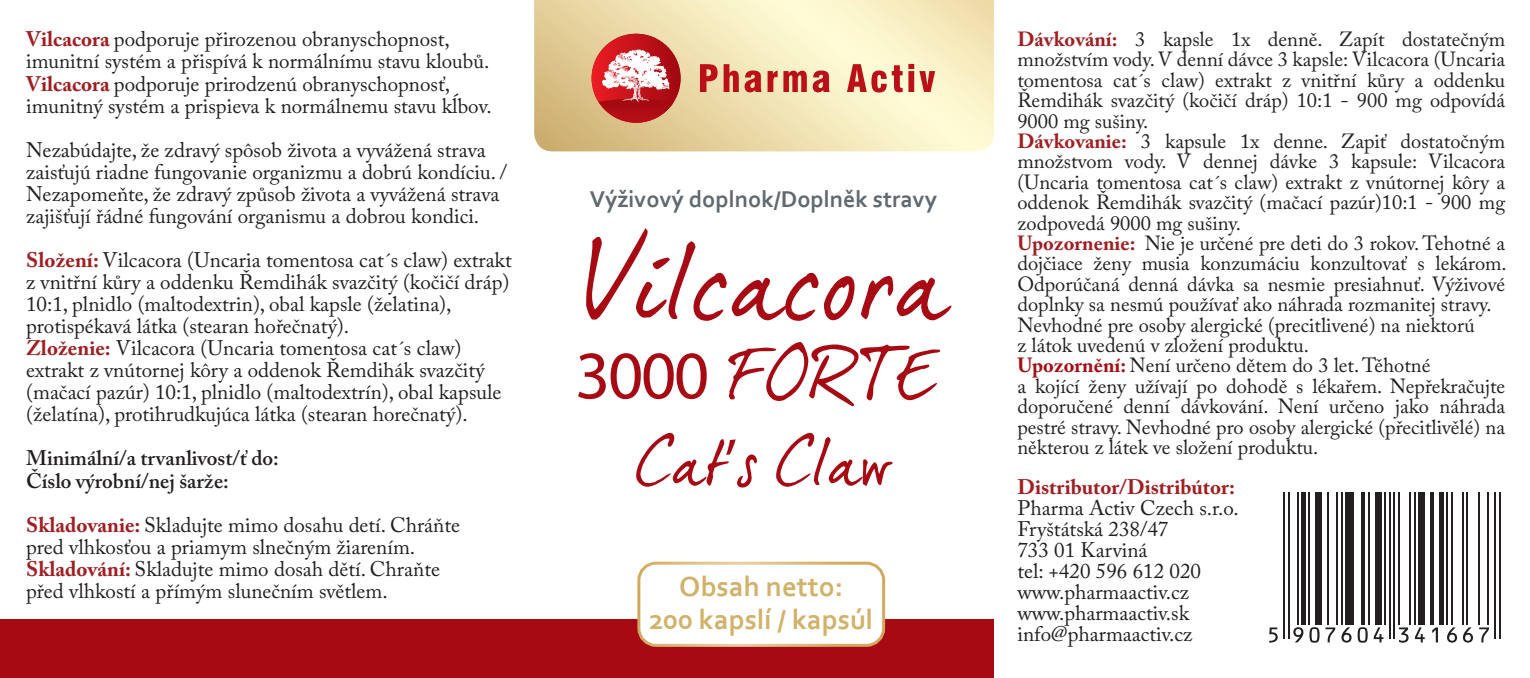
<style>
.page{position:relative;width:1530px;height:678px;background:#fff}
.page>*{position:absolute;margin:0;border:0;box-sizing:border-box;transform-origin:0 0}
.t1{font:700 29.1px/32.7px "Corbel";color:#d2b26a;text-align:center}
.t2{font:700 24px "Corbel";color:#5f696f}
.t3{font:21px/22.2px "Adobe Caslon Pro";color:#231f20}
.t4{font:600 21px/21.9px "Adobe Caslon Pro";color:#231f20}
.t5{font:700 21px "Adobe Caslon Pro";color:#a11e21}
.t6{font:20.4px/20.4px "Adobe Caslon Pro";color:#231f20}
.s1{font-weight:700;color:#a11e21}
.s2{font-weight:700;color:#a70a12}
</style>
<div class="page">
<svg style="left:534px;top:0;width:460px;height:151px;background:#f0e2b4"></svg>
<div style="left:0;top:620px;width:993px;height:58px;background:#a70a12"></div>
<div style="left:639px;top:563px;width:244px;height:82px;background:#fff;border-radius:17px"></div>
<div style="left:637px;top:561px;width:248px;height:86px;border:3px solid #fff;border-radius:17px"></div>
<svg style="left:636px;top:433px;width:121px;height:54px"></svg>
<svg style="left:776px;top:433px;width:116px;height:54px"></svg>
<svg style="left:586px;top:228px;width:232px;height:93px"></svg>
<svg style="left:824px;top:276px;width:30px;height:44px"></svg>
<svg style="left:861px;top:276px;width:90px;height:44px"></svg>
<svg style="left:578px;top:353px;width:129px;height:46px"></svg>
<svg style="left:728px;top:342px;width:212px;height:64px"></svg>
<svg style="left:700px;top:64px;width:235px;height:29px;background:#df9580"></svg>
<svg style="left:591px;top:34px;width:89px;height:89px"></svg>
<svg style="left:599px;top:49px;width:74px;height:73px"></svg>
<hr style="left:1283px;top:492px;width:2px;height:146px;background:#231f20">
<hr style="left:1287px;top:492px;width:2px;height:146px;background:#231f20">
<hr style="left:1297px;top:492px;width:1px;height:133px;background:#231f20">
<hr style="left:1301px;top:492px;width:4px;height:133px;background:#231f20">
<hr style="left:1308px;top:492px;width:2px;height:133px;background:#231f20">
<div style="left:1315px;top:492px;width:6px;height:133px;background:#231f20"></div>
<hr style="left:1327px;top:492px;width:1px;height:133px;background:#231f20">
<hr style="left:1336px;top:492px;width:1px;height:133px;background:#231f20">
<hr style="left:1340px;top:492px;width:2px;height:133px;background:#231f20">
<div style="left:1345px;top:492px;width:8px;height:133px;background:#231f20"></div>
<hr style="left:1361px;top:492px;width:4px;height:133px;background:#231f20">
<hr style="left:1368px;top:492px;width:1px;height:133px;background:#231f20">
<div style="left:1375px;top:492px;width:6px;height:133px;background:#231f20"></div>
<hr style="left:1384px;top:492px;width:1px;height:133px;background:#231f20">
<hr style="left:1388px;top:492px;width:2px;height:146px;background:#231f20">
<hr style="left:1393px;top:492px;width:2px;height:146px;background:#231f20">
<hr style="left:1397px;top:492px;width:2px;height:133px;background:#231f20">
<hr style="left:1409px;top:492px;width:2px;height:133px;background:#231f20">
<hr style="left:1414px;top:492px;width:1px;height:133px;background:#231f20">
<div style="left:1418px;top:492px;width:7px;height:133px;background:#231f20"></div>
<hr style="left:1430px;top:492px;width:4px;height:133px;background:#231f20">
<hr style="left:1439px;top:492px;width:4px;height:133px;background:#231f20">
<hr style="left:1446px;top:492px;width:1px;height:133px;background:#231f20">
<hr style="left:1450px;top:492px;width:2px;height:133px;background:#231f20">
<hr style="left:1462px;top:492px;width:1px;height:133px;background:#231f20">
<hr style="left:1466px;top:492px;width:2px;height:133px;background:#231f20">
<hr style="left:1478px;top:492px;width:2px;height:133px;background:#231f20">
<hr style="left:1487px;top:492px;width:2px;height:133px;background:#231f20">
<hr style="left:1494px;top:492px;width:1px;height:146px;background:#231f20">
<hr style="left:1498px;top:492px;width:2px;height:146px;background:#231f20">
<svg style="left:1269px;top:627px;width:8px;height:15px"></svg>
<svg style="left:1293px;top:627px;width:10px;height:15px"></svg>
<svg style="left:1309px;top:627px;width:10px;height:15px"></svg>
<svg style="left:1325px;top:627px;width:10px;height:15px"></svg>
<svg style="left:1341px;top:627px;width:10px;height:15px"></svg>
<svg style="left:1357px;top:627px;width:10px;height:15px"></svg>
<svg style="left:1373px;top:627px;width:10px;height:15px"></svg>
<svg style="left:1399px;top:627px;width:9px;height:15px"></svg>
<svg style="left:1415px;top:627px;width:9px;height:15px"></svg>
<svg style="left:1432px;top:627px;width:6px;height:15px"></svg>
<svg style="left:1447px;top:627px;width:10px;height:15px"></svg>
<svg style="left:1463px;top:627px;width:10px;height:15px"></svg>
<svg style="left:1479px;top:627px;width:10px;height:15px"></svg>
<p class="t3" style="left:26px;top:28px;width:467px"><span class="s1">Vilcacora</span> podporuje přirozenou obranyschopnost, imunitní systém a přispívá k normálnímu stavu kloubů.<br><span class="s1">Vilcacora</span> podporuje prirodzenú obranyschopnosť, imunitný systém a prispieva k normálnemu stavu kĺbov.</p>
<p class="t3" style="left:26px;top:138px;width:483px">Nezabúdajte, že zdravý spôsob života a vyvážená strava zaisťujú riadne fungovanie organizmu a dobrú kondíciu. / Nezapomeňte, že zdravý způsob života a vyvážená strava zajišťují řádné fungování organismu a dobrou kondici.</p>
<p class="t3" style="left:26px;top:249px;width:487px"><span class="s1">Složení:</span> Vilcacora (Uncaria tomentosa cat´s claw) extrakt z vnitřní kůry a oddenku Řemdihák svazčitý (kočičí dráp)<br>10:1, plnidlo (maltodextrin), obal kapsle (želatina), protispékavá látka (stearan hořečnatý).<br><span class="s1">Zloženie:</span> Vilcacora (Uncaria tomentosa cat´s claw) extrakt z vnútornej kôry a oddenok Řemdihák svazčitý (mačací pazúr) 10:1, plnidlo (maltodextrín), obal kapsule (želatína), protihrudkujúca látka (stearan horečnatý).</p>
<p class="t4" style="left:26px;top:447px;width:254px">Minimální/a trvanlivost/ť do:<br>Číslo výrobní/nej šarže:</p>
<p class="t3" style="left:26px;top:513px;width:435px"><span class="s1">Skladovanie:</span> Skladujte mimo dosahu detí. Chráňte pred vlhkosťou a priamym slnečným žiarením.<br><span class="s1">Skladování:</span> Skladujte mimo dosah dětí. Chraňte před vlhkostí a přímým slunečním světlem.</p>
<p class="t2" style="left:590px;top:184px;width:349px">Výživový doplnok/Doplněk stravy</p>
<h1 class="t1" style="left:649px;top:570px;width:225px">Obsah netto:<br>200 kapslí / kapsúl</h1>
<p class="t6" style="left:1017px;top:29px;width:491px"><span class="s1">Dávkování:</span> 3 kapsle 1x denně. Zapít dostatečným množstvím vody. V denní dávce 3 kapsle: Vilcacora (Uncaria tomentosa cat´s claw) extrakt z vnitřní kůry a oddenku Řemdihák svazčitý (kočičí dráp) 10:1 - 900 mg odpovídá 9000 mg sušiny.<br><span class="s1">Dávkovanie:</span> 3 kapsule 1x denne. Zapiť dostatočným množstvom vody. V dennej dávke 3 kapsule: Vilcacora (Uncaria tomentosa cat´s claw) extrakt z vnútornej kôry a oddenok Řemdihák svazčitý (mačací pazúr)10:1 - 900 mg zodpovedá 9000 mg sušiny.<br><span class="s1">Upozornenie:</span> Nie je určené pre deti do 3 rokov. Tehotné a dojčiace ženy musia konzumáciu konzultovať s lekárom.<br>Odporúčaná denná dávka sa nesmie presiahnuť. Výživové doplnky sa nesmú používať ako náhrada rozmanitej stravy.<br>Nevhodné pre osoby alergické (precitlivené) na niektorú<br>z látok uvedenú v zložení produktu.<br><span class="s2">Upozornění:</span> Není určeno dětem do 3 let. Těhotné<br>a kojící ženy užívají po dohodě s lékařem. Nepřekračujte doporučené denní dávkování. Není určeno jako náhrada pestré stravy. Nevhodné pro osoby alergické (přecitlivělé) na některou z látek ve složení produktu.</p>
<p class="t5" style="left:1017px;top:474px;width:219px">Distributor/Distribútor:</p>
<p class="t3" style="left:1017px;top:497px;width:223px;line-height:21px">Pharma Activ Czech s.r.o.<br>Fryštátská 238/47<br>733 01 Karviná<br>tel: +420 596 612 020 www.pharmaactiv.cz www.pharmaactiv.sk info@pharmaactiv.cz</p>
</div>
